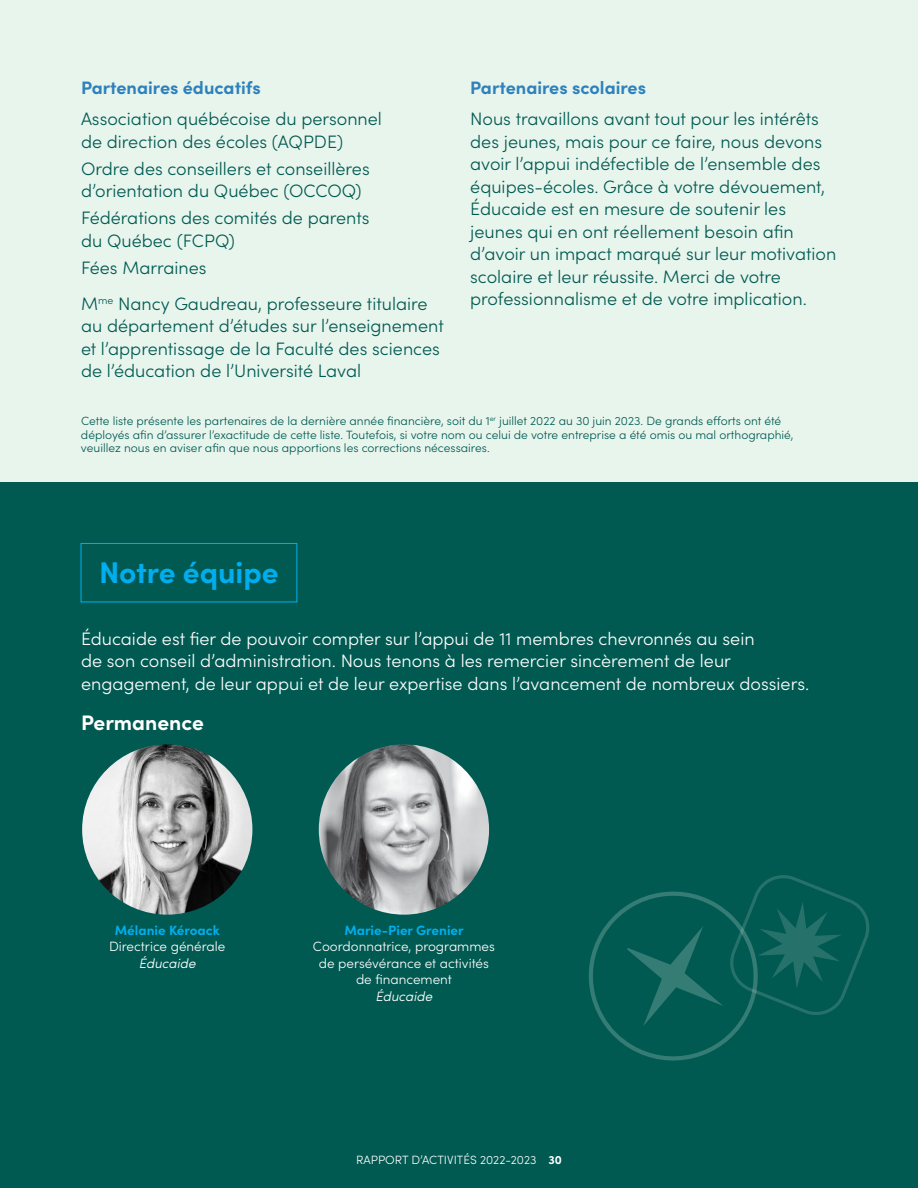
<style>
.page{position:relative;width:918px;height:1188px;background:#fff}
.page>*{position:absolute;margin:0;border:0;box-sizing:border-box;transform-origin:0 0}
.t1{font:700 30px "Sofia Pro";color:#00aeef}
.t2{font:700 21px "Sofia Pro";color:#fff}
.t3{font:300 18px/22.5px "Sofia Pro";color:#005a52}
.t4{font:300 18px/22.5px "Sofia Pro";color:#fff}
.t5{font:700 18px "Sofia Pro";color:#2e81bc}
.t6{font:300 13.5px/16.5px "Sofia Pro";color:#fff;text-align:center}
.t7{font:700 13.5px "Sofia Pro";color:#00aeef}
.t8{font:italic 300 13.5px "Sofia Pro";color:#fff}
.t9{font:300 12px/13.5px "Sofia Pro";color:#005a52}
.t10{font:300 12px "Sofia Pro";color:#fff}
.s1{font-weight:700}
</style>
<div class="page">
<div style="left:0;top:0;width:918px;height:500px;background:#e8f5ed"></div>
<div style="left:0;top:483px;width:918px;height:705px;background:#005a52"></div>
<div style="left:81px;top:543px;width:216px;height:59px;border:1px solid #00aeef"></div>
<img style="left:319px;top:744px;width:170px;height:171px;border-radius:85px">
<img style="left:82px;top:744px;width:170px;height:171px;border-radius:85px">
<svg style="left:588px;top:875px;width:282px;height:186px"></svg>
<p class="t5" style="left:81px;top:74px;width:181px">Partenaires éducatifs</p>
<p class="t3" style="left:81px;top:107px;width:303px">Association québécoise du personnel de direction des écoles (AQPDE)</p>
<p class="t3" style="left:81px;top:156px;width:290px">Ordre des conseillers et conseillères d’orientation du Québec (OCCOQ)</p>
<p class="t3" style="left:81px;top:206px;width:290px">Fédérations des comités de parents du Québec (FCPQ)</p>
<p class="t3" style="left:81px;top:249px;width:348px;line-height:36px">Fées Marraines<br>M<sup>me</sup> Nancy Gaudreau, professeure titulaire</p>
<p class="t3" style="left:81px;top:314px;width:364px">au département d’études sur l’enseignement et l’apprentissage de la Faculté des sciences de l’éducation de l’Université Laval</p>
<p class="t5" style="left:470px;top:74px;width:177px">Partenaires scolaires</p>
<p class="t3" style="left:470px;top:107px;width:368px">Nous travaillons avant tout pour les intérêts des jeunes, mais pour ce faire, nous devons avoir l’appui indéfectible de l’ensemble des équipes-écoles. Grâce à votre dévouement, Éducaide est en mesure de soutenir les jeunes qui en ont réellement besoin afin d’avoir un impact marqué sur leur motivation scolaire et leur réussite. Merci de votre professionnalisme et de votre implication.</p>
<p class="t9" style="left:81px;top:413px;width:714px">Cette liste présente les partenaires de la dernière année financière, soit du 1<sup>er</sup> juillet 2022 au 30 juin 2023. De grands efforts ont été déployés afin d’assurer l’exactitude de cette liste. Toutefois, si votre nom ou celui de votre entreprise a été omis ou mal orthographié, veuillez nous en aviser afin que nous apportions les corrections nécessaires.</p>
<h1 class="t1" style="left:99px;top:549px;width:181px">Notre équipe</h1>
<p class="t4" style="left:81px;top:626px;width:730px">Éducaide est fier de pouvoir compter sur l’appui de 11 membres chevronnés au sein<br>de son conseil d’administration. Nous tenons à les remercier sincèrement de leur engagement, de leur appui et de leur expertise dans l’avancement de nombreux dossiers.</p>
<p class="t2" style="left:81px;top:707px;width:125px">Permanence</p>
<p class="t7" style="left:115px;top:920px;width:106px">Mélanie Kéroack</p>
<p class="t6" style="left:109px;top:938px;width:118px">Directrice générale</p>
<p class="t8" style="left:139px;top:953px;width:58px">Éducaide</p>
<p class="t7" style="left:344px;top:920px;width:121px">Marie-Pier Grenier</p>
<p class="t6" style="left:313px;top:938px;width:184px">Coordonnatrice, programmes de persévérance et activités de financement</p>
<p class="t8" style="left:375px;top:986px;width:58px">Éducaide</p>
<p class="t10" style="left:356px;top:1151px;width:207px">RAPPORT D’ACTIVITÉS 2022-2023 <span class="s1">30</span></p>
</div>
